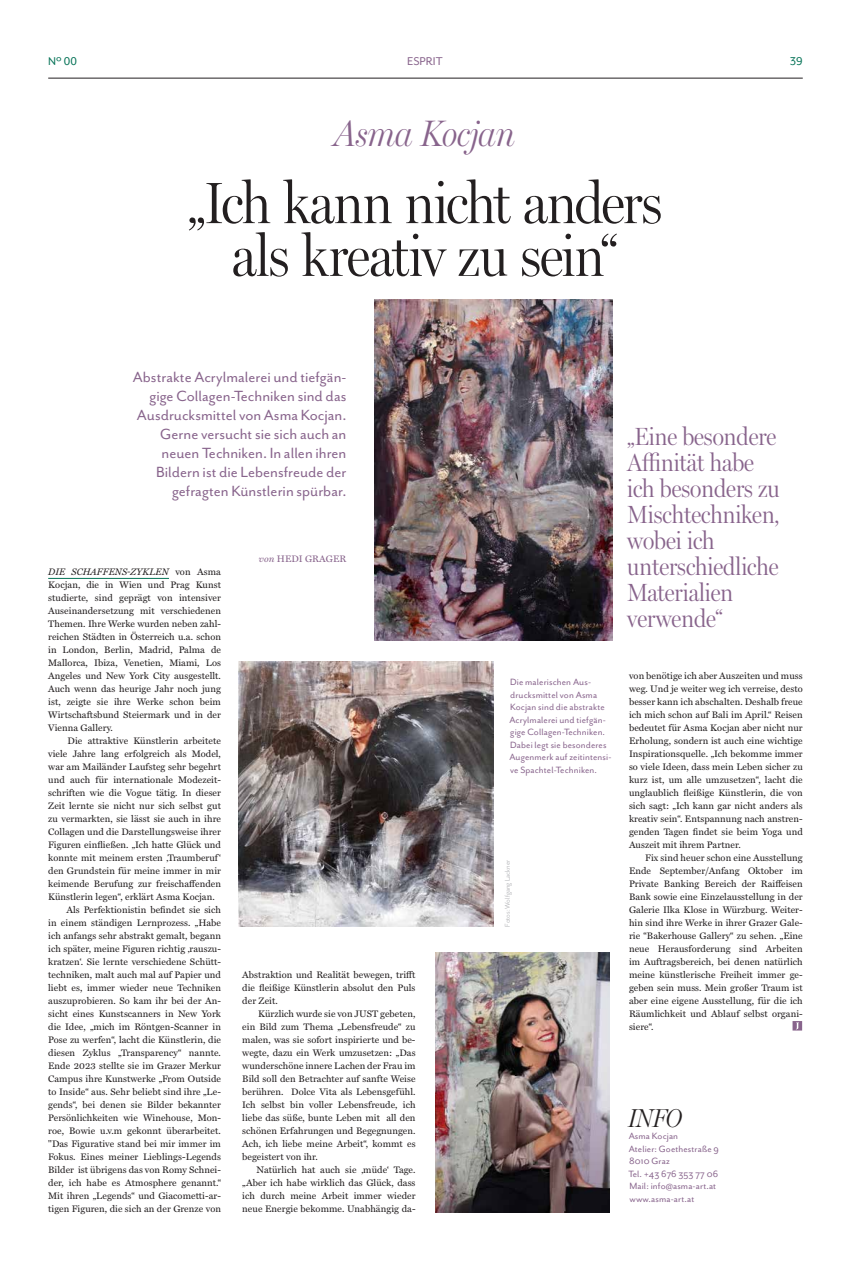
<style>
.page{position:relative;width:851px;height:1276px;background:#fff}
.page>*{position:absolute;margin:0;border:0;box-sizing:border-box;transform-origin:0 0}
.t1{font:300 58.7px/52.8px "Miller Headline";letter-spacing:-.015em;color:#231f20;text-align:center}
.t2{font:italic 300 37px "Miller Headline";color:#88648c}
.t3{font:italic 300 26px "Miller Headline";color:#231f20}
.t4{font:300 25px/26px "Miller Headline";color:#88648c}
.t5{font:17px/19px "Mr Eaves San OT";color:#88648c;text-align:right}
.t6{font:13px "Mr Eaves San OT";color:#057256}
.t7{font:13px "Mr Eaves San OT";color:#88648c}
.t8{font:10.5px/12.5px "Mr Eaves San OT";letter-spacing:.01em;color:#88648c}
.t9{font:9.5px/13px "Miller Text";letter-spacing:.005em;color:#231f20;text-align:justify}
.t10{font:9.5px "Miller Text";letter-spacing:.01em;color:#88648c}
.t11{font:8px "Mr Eaves San OT";color:#a8a9ad}
.s1{font-style:italic}
</style>
<div class="page">
<hr style="left:48px;top:78px;width:754px;height:1px;background:#231f20">
<img style="left:239px;top:661px;width:254px;height:265px">
<hr style="left:48px;top:578px;width:121px;height:1px;background:#057256">
<svg style="left:792px;top:1021px;width:10px;height:9px"></svg>
<img style="left:435px;top:952px;width:174px;height:260px">
<img style="left:374px;top:299px;width:238px;height:341px">
<h3 class="t6" style="left:48px;top:54px;width:30px">Nº 00</h3>
<h3 class="t7" style="left:407px;top:54px;width:37px">ESPRIT</h3>
<h3 class="t6" style="left:789px;top:54px;width:15px">39</h3>
<h2 class="t2" style="left:335px;top:112px;width:182px">Asma Kocjan</h2>
<h1 class="t1" style="left:188px;top:176px;width:476px">„Ich kann nicht anders als kreativ zu sein“</h1>
<h3 class="t5" style="left:133px;top:367px;width:215px">Abstrakte Acrylmalerei und tiefgän&shy;gige Collagen-Techniken sind das Ausdrucksmittel von Asma Kocjan.<br>Gerne versucht sie sich auch an neuen Techniken. In allen ihren Bildern ist die Lebensfreude der gefragten Künstlerin spürbar.</h3>
<p class="t9" style="left:48px;top:565px;width:174px"><span class="s1">DIE SCHAFFENS-ZYKLEN</span> von Asma Kocjan, die in Wien und Prag Kunst studierte, sind geprägt von intensiver Auseinandersetzung mit verschiedenen Themen. Ihre Werke wurden neben zahl&shy;reichen Städten in Österreich u.a. schon in London, Berlin, Madrid, Palma de Mallorca, Ibiza, Venetien, Miami, Los Angeles und New York City ausgestellt.<br>Auch wenn das heurige Jahr noch jung ist, zeigte sie ihre Werke schon beim Wirtschaftsbund Steiermark und in der Vienna Gallery.</p>
<p class="t9" style="left:68px;top:734px;width:155px">Die attraktive Künstlerin arbeitete</p>
<p class="t9" style="left:48px;top:747px;width:174px">viele Jahre lang erfolgreich als Model,</p>
<p class="t9" style="left:48px;top:760px;width:174px">war am Mailänder Laufsteg sehr begehrt</p>
<p class="t9" style="left:48px;top:773px;width:174px">und auch für internationale Modezeit-</p>
<p class="t9" style="left:48px;top:786px;width:174px">schriften wie die Vogue tätig. In dieser</p>
<p class="t9" style="left:48px;top:799px;width:174px">Zeit lernte sie nicht nur sich selbst gut</p>
<p class="t9" style="left:48px;top:812px;width:174px">zu vermarkten, sie lässt sie auch in ihre</p>
<p class="t9" style="left:48px;top:825px;width:174px">Collagen und die Darstellungsweise ihrer</p>
<p class="t9" style="left:48px;top:838px;width:174px">Figuren einfließen. „Ich hatte Glück und</p>
<p class="t9" style="left:48px;top:851px;width:174px">konnte mit meinem ersten ‚Traumberuf ‘</p>
<p class="t9" style="left:48px;top:864px;width:174px">den Grundstein für meine immer in mir</p>
<p class="t9" style="left:48px;top:877px;width:174px">keimende Berufung zur freischaffenden</p>
<p class="t9" style="left:48px;top:890px;width:168px">Künstlerin legen“, erklärt Asma Kocjan.</p>
<p class="t9" style="left:66px;top:903px;width:156px">Als Perfektionistin befindet sie sich</p>
<p class="t9" style="left:48px;top:916px;width:174px">in einem ständigen Lernprozess. „Habe</p>
<p class="t9" style="left:48px;top:929px;width:174px">ich anfangs sehr abstrakt gemalt, begann</p>
<p class="t9" style="left:48px;top:942px;width:174px">ich später, meine Figuren richtig ‚rauszu-</p>
<p class="t9" style="left:48px;top:955px;width:174px">kratzen‘. Sie lernte verschiedene Schütt-</p>
<p class="t9" style="left:48px;top:968px;width:174px">techniken, malt auch mal auf Papier und</p>
<p class="t9" style="left:48px;top:981px;width:174px">liebt es, immer wieder neue Techniken</p>
<p class="t9" style="left:48px;top:994px;width:174px">auszuprobieren. So kam ihr bei der An-</p>
<p class="t9" style="left:48px;top:1007px;width:174px">sicht eines Kunstscanners in New York</p>
<p class="t9" style="left:48px;top:1020px;width:174px">die Idee, „mich im Röntgen-Scanner in</p>
<p class="t9" style="left:48px;top:1033px;width:174px">Pose zu werfen“, lacht die Künstlerin, die</p>
<p class="t9" style="left:48px;top:1046px;width:174px">diesen Zyklus „Transparency“ nannte.</p>
<p class="t9" style="left:48px;top:1059px;width:174px">Ende 2023 stellte sie im Grazer Merkur</p>
<p class="t9" style="left:48px;top:1072px;width:174px">Campus ihre Kunstwerke „From Outside</p>
<p class="t9" style="left:48px;top:1085px;width:174px">to Inside“ aus. Sehr beliebt sind ihre „Le-</p>
<p class="t9" style="left:48px;top:1098px;width:174px">gends“, bei denen sie Bilder bekannter</p>
<p class="t9" style="left:48px;top:1111px;width:174px">Persönlichkeiten wie Winehouse, Mon-</p>
<p class="t9" style="left:48px;top:1124px;width:174px">roe, Bowie u.v.m gekonnt überarbeitet.</p>
<p class="t9" style="left:48px;top:1137px;width:174px">"Das Figurative stand bei mir immer im</p>
<p class="t9" style="left:48px;top:1150px;width:174px">Fokus. Eines meiner Lieblings-Legends</p>
<p class="t9" style="left:48px;top:1163px;width:174px">Bilder ist übrigens das von Romy Schnei-</p>
<p class="t9" style="left:48px;top:1176px;width:174px">der, ich habe es Atmosphere genannt.“</p>
<p class="t9" style="left:48px;top:1189px;width:174px">Mit ihren „Legends“ und Giacometti-ar-</p>
<p class="t9" style="left:48px;top:1202px;width:174px">tigen Figuren, die sich an der Grenze von</p>
<p class="t10" style="left:259px;top:551px;width:89px"><span class="s1">von</span> HEDI GRAGER</p>
<p class="t9" style="left:242px;top:968px;width:175px">Abstraktion und Realität bewegen, trifft die fleißige Künstlerin absolut den Puls der Zeit.</p>
<p class="t9" style="left:242px;top:1007px;width:175px;text-indent:16px">Kürzlich wurde sie von JUST gebeten, ein Bild zum Thema „Lebensfreude“ zu malen, was sie sofort inspirierte und be&shy;wegte, dazu ein Werk umzusetzen: „Das wunderschöne innere Lachen der Frau im Bild soll den Betrachter auf sanfte Weise berühren. Dolce Vita als Lebensgefühl.<br>Ich selbst bin voller Lebensfreude, ich liebe das süße, bunte Leben mit all den schönen Erfahrungen und Begegnungen.<br>Ach, ich liebe meine Arbeit“, kommt es begeistert von ihr.</p>
<p class="t9" style="left:242px;top:1163px;width:175px;text-indent:14px">Natürlich hat auch sie ‚müde‘ Tage. „Aber ich habe wirklich das Glück, dass ich durch meine Arbeit immer wieder neue Energie bekomme. Unabhängig da-</p>
<h3 class="t4" style="left:627px;top:423px;width:154px">„Eine besondere<br>Affinität habe ich besonders zu<br>Mischtechniken, wobei ich unterschiedliche<br>Materialien verwende“</h3>
<p class="t8" style="left:509px;top:676px;width:103px">Die malerischen Aus&shy;drucksmittel von Asma<br>Kocjan sind die abstrakte<br>Acrylmalerei und tiefgän&shy;gige Collagen-Techniken.<br>Dabei legt sie besonderes<br>Augenmerk auf zeitintensi&shy;ve Spachtel-Techniken.</p>
<p class="t11" style="left:503px;top:926px;width:68px;rotate:-90deg">Fotos: Wolfgang Lackner</p>
<p class="t9" style="left:629px;top:669px;width:175px">von benötige ich aber Auszeiten und muss weg. Und je weiter weg ich verreise, desto besser kann ich abschalten. Deshalb freue ich mich schon auf Bali im April.“ Reisen bedeutet für Asma Kocjan aber nicht nur Erholung, sondern ist auch eine wichtige Inspirationsquelle. „Ich bekomme immer so viele Ideen, dass mein Leben sicher zu kurz ist, um alle umzusetzen“, lacht die unglaublich fleißige Künstlerin, die von sich sagt: „Ich kann gar nicht anders als kreativ sein“. Entspannung nach anstren&shy;genden Tagen findet sie beim Yoga und Auszeit mit ihrem Partner.</p>
<p class="t9" style="left:629px;top:850px;width:175px;text-indent:16px">Fix sind heuer schon eine Ausstellung Ende September/Anfang Oktober im Private Banking Bereich der Raiffeisen Bank sowie eine Einzelausstellung in der Galerie Ilka Klose in Würzburg. Weiter&shy;hin sind ihre Werke in ihrer Grazer Gale&shy;rie “Bakerhouse Gallery“ zu sehen. „Eine neue Herausforderung sind Arbeiten im Auftragsbereich, bei denen natürlich meine künstlerische Freiheit immer ge&shy;geben sein muss. Mein großer Traum ist aber eine eigene Ausstellung, für die ich Räumlichkeit und Ablauf selbst organi&shy;siere“.</p>
<h3 class="t3" style="left:628px;top:1102px;width:56px">INFO</h3>
<p class="t8" style="left:628px;top:1130px;width:92px">Asma Kocjan<br>Atelier: Goethestraße 9<br>8010 Graz<br>Tel. +43 676 353 77 06<br>Mail: info@asma-art.at www.asma-art.at</p>
</div>
